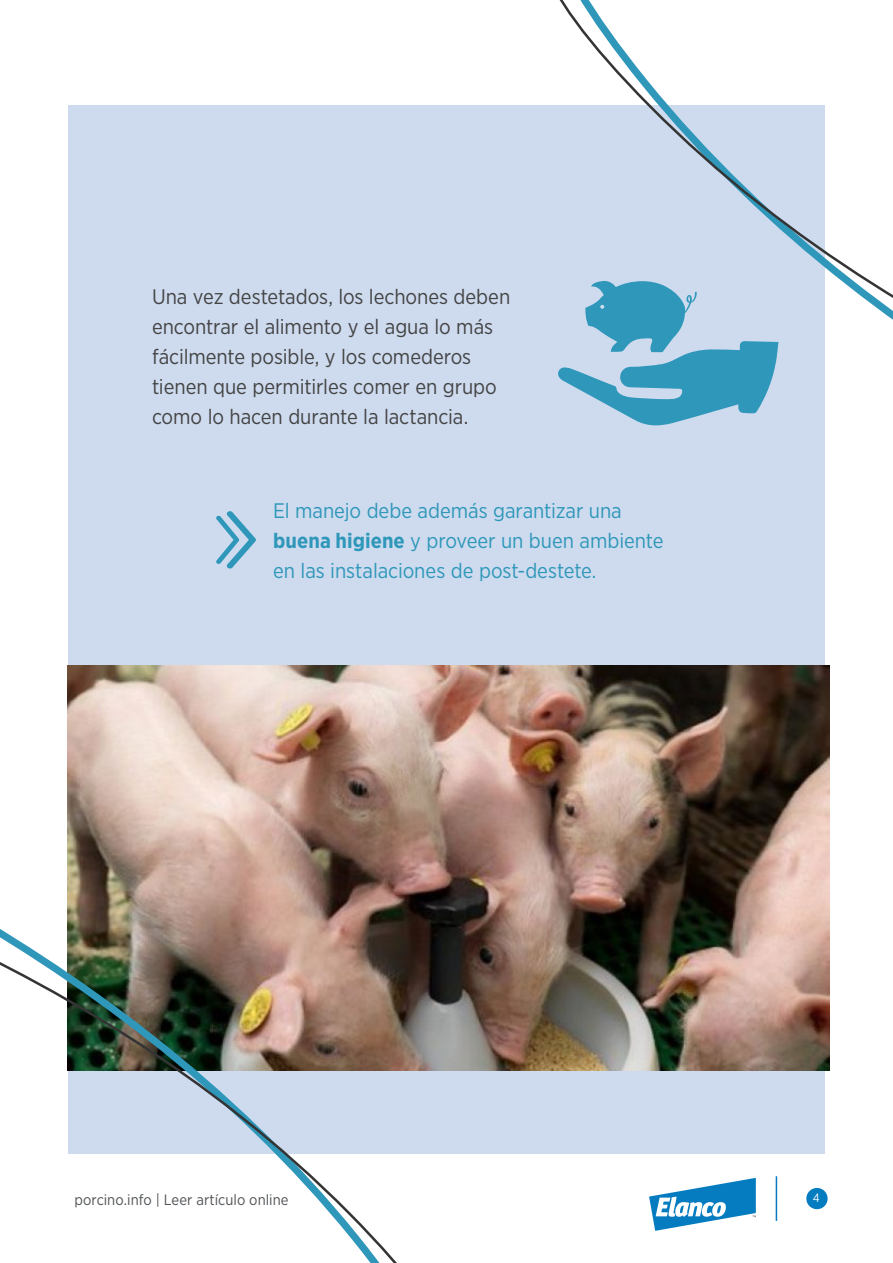
<style>
.page{position:relative;width:893px;height:1263px;background:#fff}
.page>*{position:absolute;margin:0;border:0;box-sizing:border-box;transform-origin:0 0}
.t1{font:21px/30px "Gotham Narrow";letter-spacing:-.005em;color:#444}
.t2{font:21px/30px "Gotham Narrow";color:#2f97b9}
.t3{font:15px "Gotham Narrow";letter-spacing:.005em;color:#505457}
.t4{font:12px "Gotham Narrow";color:#fff}
.s1{font-weight:700}
</style>
<div class="page">
<div style="left:68px;top:105px;width:757px;height:1048px;background:#cedbef"></div>
<div style="left:806px;top:1188px;width:22px;height:21px;background:#067cc0;border-radius:50%"></div>
<hr style="left:776px;top:1176px;width:1px;height:45px;background:#067cc0">
<svg style="left:649px;top:1178px;width:107px;height:53px"></svg>
<svg style="left:216px;top:511px;width:40px;height:58px"></svg>
<svg style="left:559px;top:0;width:334px;height:346px"></svg>
<img style="left:67px;top:665px;width:762px;height:405px">
<svg style="left:558px;top:281px;width:220px;height:145px"></svg>
<svg style="left:67px;top:884px;width:389px;height:27px;background:#94776a"></svg>
<img style="left:0;top:911px;width:460px;height:352px">
<p class="t1" style="left:152px;top:281px;width:360px">Una vez destetados, los lechones deben encontrar el alimento y el agua lo más fácilmente posible, y los comederos tienen que permitirles comer en grupo como lo hacen durante la lactancia.</p>
<p class="t2" style="left:273px;top:495px;width:392px">El manejo debe además garantizar una <span class="s1">buena higiene</span> y proveer un buen ambiente en las instalaciones de post-destete.</p>
<p class="t3" style="left:74px;top:1190px;width:216px">porcino.info | Leer artículo online</p>
<p class="t4" style="left:813px;top:1190px;width:8px">4</p>
</div>
